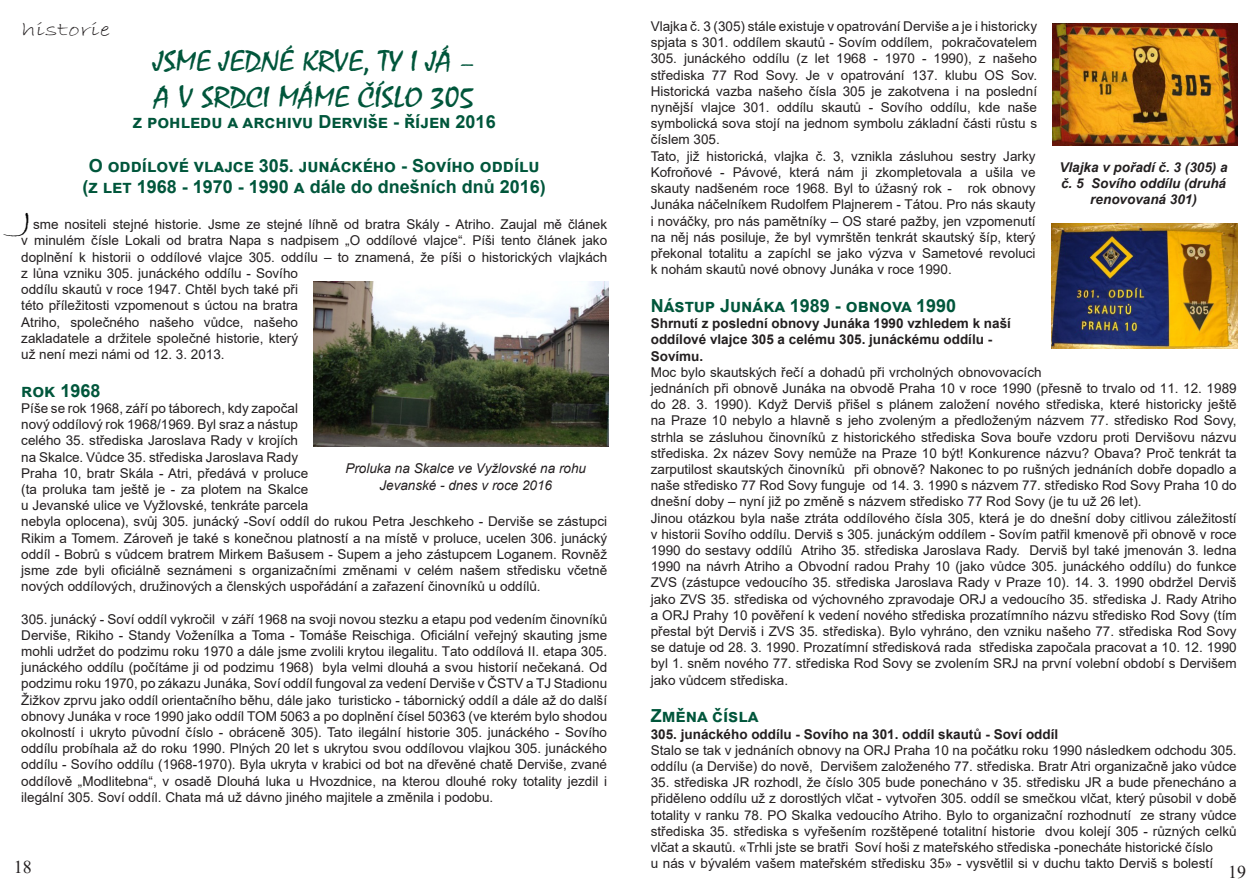
<style>
.page{position:relative;width:1259px;height:893px;background:#fff}
.page>*{position:absolute;margin:0;border:0;box-sizing:border-box;transform-origin:0 0}
.t1{font:30px/36px "Mistral";color:#00563b;scale:1.15 1}
.t2{font:30px "Bradley Hand ITC";color:#000;scale:1.5 1}
.t3{font:19.5px "Bradley Hand ITC";color:#231f20;scale:1.5 1}
.t4{font:700 18px/21.6px "Arial";color:#00563b;text-align:center}
.t5{font:18px "Times New Roman";color:#231f20}
.t6{font:13.5px/16.2px "Arial";color:#231f20}
.t7{font:700 13.5px/16.2px "Arial";color:#231f20}
.t8{font:italic 700 13.5px/16.2px "Arial";color:#231f20;text-align:center}
.t9{font:italic 13.5px/16.2px "Arial";color:#231f20;text-align:center}
</style>
<div class="page">
<img style="left:313px;top:281px;width:295px;height:165px">
<img style="left:1052px;top:23px;width:185px;height:122px">
<img style="left:1051px;top:224px;width:186px;height:124px">
<h2 class="t3" style="left:21px;top:17px;width:61px">historie</h2>
<h1 class="t1" style="left:153px;top:44px;width:281px">JSME JEDNÉ KRVE, TY I JÁ –<br>A V SRDCI MÁME ČÍSLO 305</h1>
<h3 class="t4" style="left:133px;top:112px;width:364px">z pohledu a archivu Derviše - říjen 2016</h3>
<h3 class="t4" style="left:83px;top:155px;width:465px">O oddílové vlajce 305. junáckého - Sovího oddílu (z let 1968 - 1970 - 1990 a dále do dnešních dnů 2016)</h3>
<h1 class="t2" style="left:21px;top:202px;width:21px">J</h1>
<p class="t6" style="left:21px;top:216px;width:587px;text-indent:12px">sme nositeli stejné historie. Jsme ze stejné líhně od bratra Skály - Atriho. Zaujal mě článek v minulém čísle Lokali od bratra Napa s nadpisem „O oddílové vlajce“. Píši tento článek jako doplnění k historii o oddílové vlajce 305. oddílu – to znamená, že píši o historických vlajkách z lůna vzniku 305. junáckého oddílu - Sovího<br>oddílu skautů v roce 1947. Chtěl bych také při<br>této příležitosti vzpomenout s úctou na bratra<br>Atriho, společného našeho vůdce, našeho<br>zakladatele a držitele společné historie, který<br>už není mezi námi od 12. 3. 2013.</p>
<h3 class="t4" style="left:21px;top:380px;width:81px">rok 1968</h3>
<p class="t6" style="left:21px;top:400px;width:587px">Píše se rok 1968, září po táborech, kdy započal<br>nový oddílový rok 1968/1969. Byl sraz a nástup<br>celého 35. střediska Jaroslava Rady v krojích<br>na Skalce. Vůdce 35. střediska Jaroslava Rady<br>Praha 10, bratr Skála - Atri, předává v proluce<br>(ta proluka tam ještě je - za plotem na Skalce<br>u Jevanské ulice ve Vyžlovské, tenkráte parcela<br>nebyla oplocena), svůj 305. junácký -Soví oddíl do rukou Petra Jeschkeho - Derviše se zástupci Rikim a Tomem. Zároveň je také s konečnou platností a na místě v proluce, ucelen 306. junácký oddíl - Bobrů s vůdcem bratrem Mirkem Bašusem - Supem a jeho zástupcem Loganem. Rovněž jsme zde byli oficiálně seznámeni s organizačními změnami v celém našem středisku včetně nových oddílových, družinových a členských uspořádání a zařazení činovníků u oddílů.</p>
<p class="t6" style="left:21px;top:611px;width:587px;text-align:justify">305. junácký - Soví oddíl vykročil v září 1968 na svoji novou stezku a etapu pod vedením činovníků Derviše, Rikiho - Standy Voženílka a Toma - Tomáše Reischiga. Oficiální veřejný skauting jsme mohli udržet do podzimu roku 1970 a dále jsme zvolili krytou ilegalitu. Tato oddílová II. etapa 305. junáckého oddílu (počítáme ji od podzimu 1968) byla velmi dlouhá a svou historií nečekaná. Od podzimu roku 1970, po zákazu Junáka, Soví oddíl fungoval za vedení Derviše v ČSTV a TJ Stadionu Žižkov zprvu jako oddíl orientačního běhu, dále jako turisticko - tábornický oddíl a dále až do další obnovy Junáka v roce 1990 jako oddíl TOM 5063 a po doplnění čísel 50363 (ve kterém bylo shodou okolností i ukryto původní číslo - obráceně 305). Tato ilegální historie 305. junáckého - Sovího oddílu probíhala až do roku 1990. Plných 20 let s ukrytou svou oddílovou vlajkou 305. junáckého oddílu - Sovího oddílu (1968-1970). Byla ukryta v krabici od bot na dřevěné chatě Derviše, zvané oddílově „Modlitebna“, v osadě Dlouhá luka u Hvozdnice, na kterou dlouhé roky totality jezdil i ilegální 305. Soví oddíl. Chata má už dávno jiného majitele a změnila i podobu.</p>
<p class="t9" style="left:345px;top:461px;width:242px">Proluka na Skalce ve Vyžlovské na rohu<br>Jevanské - dnes v roce 2016</p>
<h3 class="t5" style="left:14px;top:854px;width:19px">18</h3>
<p class="t6" style="left:651px;top:18px;width:388px">Vlajka č. 3 (305) stále existuje v opatrování Derviše a je i historicky spjata s 301. oddílem skautů - Sovím oddílem, pokračovatelem 305. junáckého oddílu (z let 1968 - 1970 - 1990), z našeho střediska 77 Rod Sovy. Je v opatrování 137. klubu OS Sov.<br>Historická vazba našeho čísla 305 je zakotvena i na poslední nynější vlajce 301. oddílu skautů - Sovího oddílu, kde naše symbolická sova stojí na jednom symbolu základní části růstu s číslem 305.<br>Tato, již historická, vlajka č. 3, vznikla zásluhou sestry Jarky Kofroňové - Pávové, která nám ji zkompletovala a ušila ve skauty nadšeném roce 1968. Byl to úžasný rok - rok obnovy Junáka náčelníkem Rudolfem Plajnerem - Tátou. Pro nás skauty i nováčky, pro nás pamětníky – OS staré pažby, jen vzpomenutí na něj nás posiluje, že byl vymrštěn tenkrát skautský šíp, který překonal totalitu a zapíchl se jako výzva v Sametové revoluci k nohám skautů nové obnovy Junáka v roce 1990.</p>
<h3 class="t4" style="left:651px;top:295px;width:307px">Nástup Junáka 1989 - obnova 1990</h3>
<p class="t7" style="left:651px;top:315px;width:362px">Shrnutí z poslední obnovy Junáka 1990 vzhledem k naší oddílové vlajce 305 a celému 305. junáckému oddílu -<br>Sovímu.</p>
<p class="t6" style="left:651px;top:364px;width:587px">Moc bylo skautských řečí a dohadů při vrcholných obnovovacích<br>jednáních při obnově Junáka na obvodě Praha 10 v roce 1990 (přesně to trvalo od 11. 12. 1989 do 28. 3. 1990). Když Derviš přišel s plánem založení nového střediska, které historicky ještě na Praze 10 nebylo a hlavně s jeho zvoleným a předloženým názvem 77. středisko Rod Sovy, strhla se zásluhou činovníků z historického střediska Sova bouře vzdoru proti Dervišovu názvu střediska. 2x název Sovy nemůže na Praze 10 být! Konkurence názvu? Obava? Proč tenkrát ta zarputilost skautských činovníků při obnově? Nakonec to po rušných jednáních dobře dopadlo a naše středisko 77 Rod Sovy funguje od 14. 3. 1990 s názvem 77. středisko Rod Sovy Praha 10 do dnešní doby – nyní již po změně s názvem středisko 77 Rod Sovy (je tu už 26 let).<br>Jinou otázkou byla naše ztráta oddílového čísla 305, která je do dnešní doby citlivou záležitostí v historii Sovího oddílu. Derviš s 305. junáckým oddílem - Sovím patřil kmenově při obnově v roce 1990 do sestavy oddílů Atriho 35. střediska Jaroslava Rady. Derviš byl také jmenován 3. ledna 1990 na návrh Atriho a Obvodní radou Prahy 10 (jako vůdce 305. junáckého oddílu) do funkce ZVS (zástupce vedoucího 35. střediska Jaroslava Rady v Praze 10). 14. 3. 1990 obdržel Derviš jako ZVS 35. střediska od výchovného zpravodaje ORJ a vedoucího 35. střediska J. Rady Atriho a ORJ Prahy 10 pověření k vedení nového střediska prozatímního názvu středisko Rod Sovy (tím přestal být Derviš i ZVS 35. střediska). Bylo vyhráno, den vzniku našeho 77. střediska Rod Sovy se datuje od 28. 3. 1990. Prozatímní středisková rada střediska započala pracovat a 10. 12. 1990 byl 1. sněm nového 77. střediska Rod Sovy se zvolením SRJ na první volební období s Dervišem jako vůdcem střediska.</p>
<h3 class="t4" style="left:651px;top:705px;width:108px">Změna čísla</h3>
<p class="t7" style="left:651px;top:726px;width:409px">305. junáckého oddílu - Sovího na 301. oddíl skautů - Soví oddíl</p>
<p class="t6" style="left:651px;top:742px;width:587px">Stalo se tak v jednáních obnovy na ORJ Praha 10 na počátku roku 1990 následkem odchodu 305. oddílu (a Derviše) do nově, Dervišem založeného 77. střediska. Bratr Atri organizačně jako vůdce</p>
<p class="t6" style="left:651px;top:774px;width:587px">35. střediska JR rozhodl, že číslo 305 bude ponecháno v 35. středisku JR a bude přenecháno a přiděleno oddílu už z dorostlých vlčat - vytvořen 305. oddíl se smečkou vlčat, který působil v době totality v ranku 78. PO Skalka vedoucího Atriho. Bylo to organizační rozhodnutí ze strany vůdce střediska 35. střediska s vyřešením rozštěpené totalitní historie dvou kolejí 305 - různých celků vlčat a skautů. «Trhli jste se bratři Soví hoši z mateřského střediska -ponecháte historické číslo<br>u nás v bývalém vašem mateřském středisku 35» - vysvětlil si v duchu takto Derviš s bolestí</p>
<p class="t8" style="left:1059px;top:159px;width:170px">Vlajka v pořadí č. 3 (305) a č. 5 Sovího oddílu (druhá renovovaná 301)</p>
<h3 class="t5" style="left:1228px;top:859px;width:19px">19</h3>
</div>
